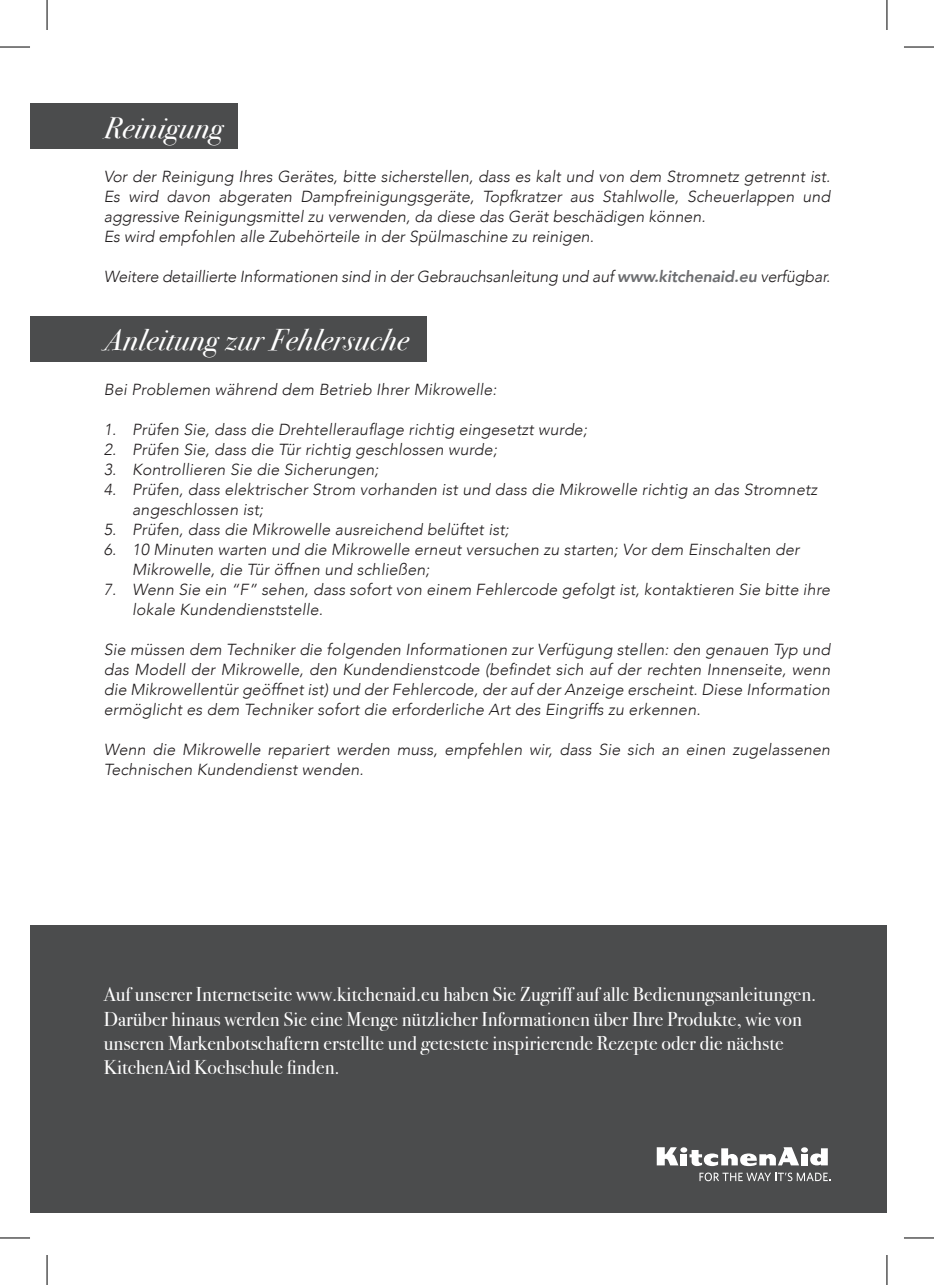
<style>
.page{position:relative;width:934px;height:1285px;background:#fff}
.page>*{position:absolute;margin:0;border:0;box-sizing:border-box;transform-origin:0 0}
.t1{font:italic 30px "Bodoni Svty Two ITCTT";letter-spacing:.02em;color:#fff}
.t2{font:20px/24px "Bodoni Svty Two ITCTT";color:#fff}
.t3{font:italic 300 16px/20px "Avenir";letter-spacing:.01em;color:#231f20;text-align:justify}
.t4{font:italic 300 16px "Avenir";letter-spacing:-.01em;color:#231f20}
.s1{font-weight:800;color:#6c6d70}
</style>
<div class="page">
<div style="left:30px;top:924px;width:856px;height:288px;background:#4b4c4d"></div>
<svg style="left:699px;top:1172px;width:129px;height:9px"></svg>
<svg style="left:656px;top:1147px;width:171px;height:19px"></svg>
<div style="left:30px;top:104px;width:207px;height:45px;background:#4b4c4d"></div>
<div style="left:30px;top:316px;width:396px;height:45px;background:#4b4c4d"></div>
<hr style="left:0;top:47px;width:30px;height:1px;background:#000">
<hr style="left:903px;top:47px;width:30px;height:1px;background:#000">
<hr style="left:0;top:1237px;width:30px;height:1px;background:#000">
<hr style="left:903px;top:1237px;width:30px;height:1px;background:#000">
<hr style="left:47px;top:0;width:1px;height:30px;background:#000">
<hr style="left:47px;top:1255px;width:1px;height:30px;background:#000">
<hr style="left:886px;top:0;width:1px;height:30px;background:#000">
<hr style="left:886px;top:1255px;width:1px;height:30px;background:#000">
<p class="t1" style="left:104px;top:101px;width:120px">Reinigung</p>
<p class="t3" style="left:104px;top:167px;width:727px">Vor der Reinigung Ihres Gerätes, bitte sicherstellen, dass es kalt und von dem Stromnetz getrennt ist.<br>Es wird davon abgeraten Dampfreinigungsgeräte, Topfkratzer aus Stahlwolle, Scheuerlappen und aggressive Reinigungsmittel zu verwenden, da diese das Gerät beschädigen können.</p>
<p class="t3" style="left:104px;top:227px;width:491px">Es wird empfohlen alle Zubehörteile in der Spülmaschine zu reinigen.</p>
<p class="t4" style="left:104px;top:267px;width:727px">Weitere detaillierte Informationen sind in der Gebrauchsanleitung und auf <span class="s1">www.kitchenaid.eu</span> verfügbar.</p>
<p class="t1" style="left:104px;top:314px;width:306px">Anleitung zur Fehlersuche</p>
<p class="t3" style="left:104px;top:379px;width:394px">Bei Problemen während dem Betrieb Ihrer Mikrowelle:</p>
<p class="t3" style="left:104px;top:419px;width:484px">1. Prüfen Sie, dass die Drehtellerauflage richtig eingesetzt wurde;</p>
<p class="t3" style="left:104px;top:439px;width:394px">2. Prüfen Sie, dass die Tür richtig geschlossen wurde;</p>
<p class="t3" style="left:104px;top:459px;width:276px">3. Kontrollieren Sie die Sicherungen;</p>
<p class="t3" style="left:104px;top:479px;width:714px">4. Prüfen, dass elektrischer Strom vorhanden ist und dass die Mikrowelle richtig an das Stromnetz</p>
<p class="t3" style="left:132px;top:499px;width:133px">angeschlossen ist;</p>
<p class="t3" style="left:104px;top:519px;width:406px">5. Prüfen, dass die Mikrowelle ausreichend belüftet ist;</p>
<p class="t3" style="left:104px;top:539px;width:696px">6. 10 Minuten warten und die Mikrowelle erneut versuchen zu starten; Vor dem Einschalten der</p>
<p class="t3" style="left:132px;top:559px;width:299px">Mikrowelle, die Tür öffnen und schließen;</p>
<p class="t3" style="left:104px;top:579px;width:727px">7. Wenn Sie ein “F” sehen, dass sofort von einem Fehlercode gefolgt ist, kontaktieren Sie bitte ihre</p>
<p class="t3" style="left:132px;top:599px;width:192px">lokale Kundendienststelle.</p>
<p class="t3" style="left:104px;top:639px;width:727px">Sie müssen dem Techniker die folgenden Informationen zur Verfügung stellen: den genauen Typ und das Modell der Mikrowelle, den Kundendienstcode (befindet sich auf der rechten Innenseite, wenn die Mikrowellentür geöffnet ist) und der Fehlercode, der auf der Anzeige erscheint. Diese Information ermöglicht es dem Techniker sofort die erforderliche Art des Eingriffs zu erkennen.</p>
<p class="t3" style="left:104px;top:739px;width:727px">Wenn die Mikrowelle repariert werden muss, empfehlen wir, dass Sie sich an einen zugelassenen<br>Technischen Kundendienst wenden.</p>
<p class="t2" style="left:104px;top:980px;width:713px">Auf unserer Internetseite www.kitchenaid.eu haben Sie Zugriff auf alle Bedienungsanleitungen.<br>Darüber hinaus werden Sie eine Menge nützlicher Informationen über Ihre Produkte, wie von unseren Markenbotschaftern erstellte und getestete inspirierende Rezepte oder die nächste KitchenAid Kochschule finden.</p>
</div>
